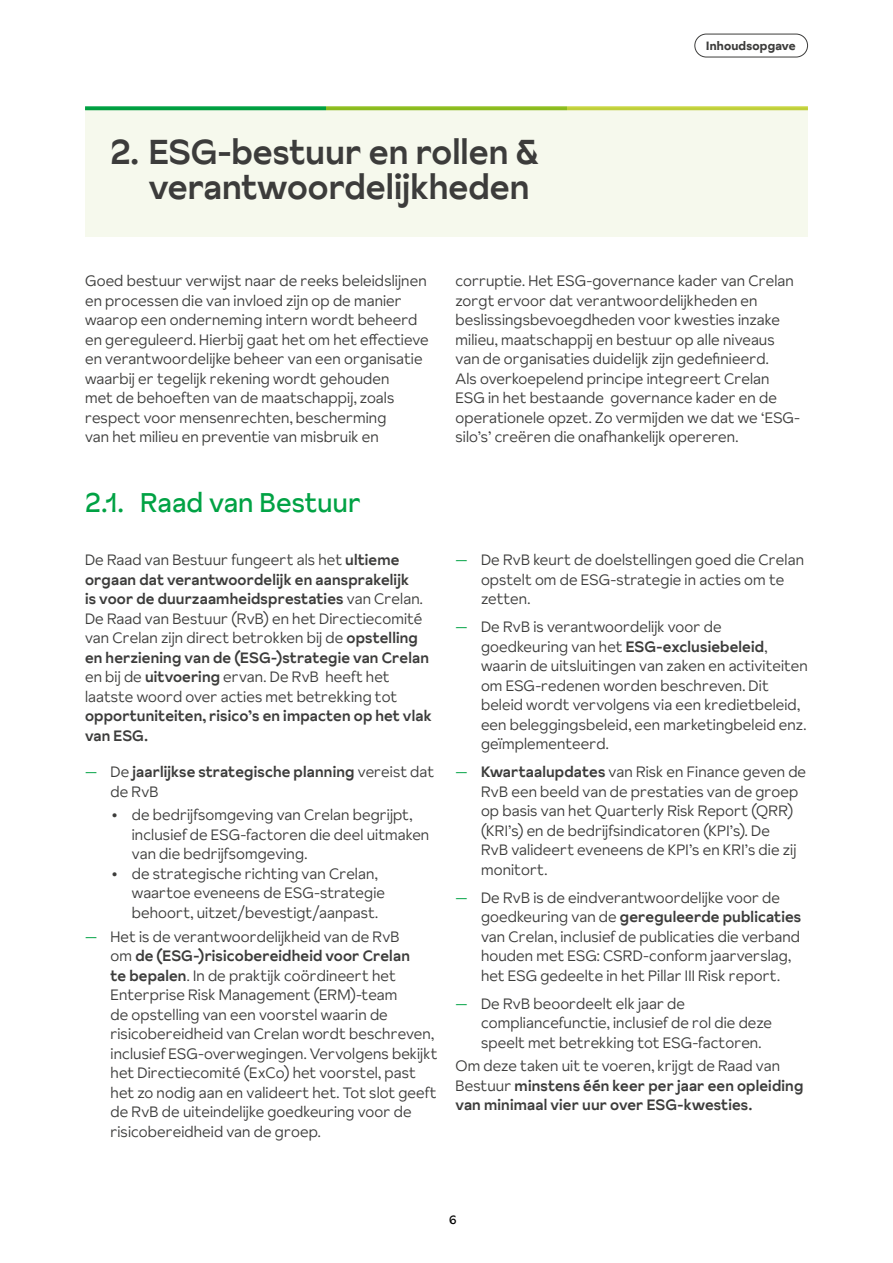
<style>
.page{position:relative;width:893px;height:1263px;background:#fff}
.page>*{position:absolute;margin:0;border:0;box-sizing:border-box;transform-origin:0 0}
.t1{font:500 34.5px/34.5px "Crelan Sunset";color:#3c3c3b;text-align:right}
.t2{font:27px "Crelan Sunset";color:#00a244}
.t3{font:300 15px/19.5px "Crelan Sunset";letter-spacing:.01em;color:#3c3c3b}
.t4{font:500 15px/19.5px "Crelan Sunset";letter-spacing:.01em;color:#3c3c3b}
.t5{font:700 12px "Crelan Sunset";letter-spacing:.015em;color:#3c3c3b}
.t6{font:12px "Crelan Sunset";color:#000}
.s1{font-weight:500}
.s2{font-weight:300;color:#00a244}
.s3{font-weight:300}
.s4{color:#00a244}
</style>
<div class="page">
<div style="left:694px;top:34px;width:114px;height:23px;border:1px solid #3c3c3b;border-radius:11px"></div>
<div style="left:85px;top:108px;width:723px;height:129px;background:#f6f9ed"></div>
<svg style="left:85px;top:106px;width:241px;height:4px"></svg>
<svg style="left:326px;top:106px;width:241px;height:4px"></svg>
<svg style="left:567px;top:106px;width:241px;height:4px"></svg>
<h1 class="t1" style="left:111px;top:134px;width:430px">2. ESG-bestuur en rollen &amp; verantwoordelijkheden</h1>
<p class="t5" style="left:706px;top:37px;width:91px">Inhoudsopgave</p>
<p class="t3" style="left:85px;top:271px;width:345px">Goed bestuur verwijst naar de reeks beleidslijnen en processen die van invloed zijn op de manier waarop een onderneming intern wordt beheerd en gereguleerd. Hierbij gaat het om het effectieve en verantwoordelijke beheer van een organisatie waarbij er tegelijk rekening wordt gehouden<br>met de behoeften van de maatschappij, zoals respect voor mensenrechten, bescherming<br>van het milieu en preventie van misbruik en</p>
<p class="t3" style="left:455px;top:271px;width:346px">corruptie. Het ESG-governance kader van Crelan zorgt ervoor dat verantwoordelijkheden en beslissingsbevoegdheden voor kwesties inzake milieu, maatschappij en bestuur op alle niveaus van de organisaties duidelijk zijn gedefinieerd.<br>Als overkoepelend principe integreert Crelan ESG in het bestaande governance kader en de operationele opzet. Zo vermijden we dat we ‘ESG&shy;silo’s’ creëren die onafhankelijk opereren.</p>
<h2 class="t2" style="left:85px;top:484px;width:277px">2.1. Raad van Bestuur</h2>
<p class="t3" style="left:85px;top:550px;width:345px">De Raad van Bestuur fungeert als het <span class="s1">ultieme orgaan dat verantwoordelijk en aansprakelijk<br>is voor de duurzaamheidsprestaties</span> van Crelan.<br>De Raad van Bestuur (RvB) en het Directiecomité van Crelan zijn direct betrokken bij de <span class="s1">opstelling en herziening van de (ESG-)strategie van Crelan </span>en bij de <span class="s1">uitvoering</span> ervan. De RvB heeft het laatste woord over acties met betrekking tot</p>
<p class="t4" style="left:85px;top:706px;width:348px">opportuniteiten, risico’s en impacten op het vlak van ESG.</p>
<p class="t4" style="left:111px;top:762px;width:325px;text-indent:-26px"><span class="s2">—</span> <span class="s3">De</span> jaarlijkse strategische planning <span class="s3">vereist dat de RvB</span></p>
<p class="t3" style="left:111px;top:805px;width:303px">∙ de bedrijfsomgeving van Crelan begrijpt,</p>
<p class="t3" style="left:132px;top:825px;width:299px">inclusief de ESG-factoren die deel uitmaken</p>
<p class="t3" style="left:132px;top:844px;width:177px">van die bedrijfsomgeving.</p>
<p class="t3" style="left:111px;top:864px;width:269px">∙ de strategische richting van Crelan,</p>
<p class="t3" style="left:132px;top:883px;width:255px">waartoe eveneens de ESG-strategie</p>
<p class="t3" style="left:132px;top:903px;width:248px">behoort, uitzet/bevestigt/aanpast.</p>
<p class="t3" style="left:111px;top:926px;width:328px;text-indent:-26px"><span class="s4">—</span> Het is de verantwoordelijkheid van de RvB<br>om <span class="s1">de (ESG-)risicobereidheid voor Crelan<br>te bepalen</span>. In de praktijk coördineert het Enterprise Risk Management (ERM)-team<br>de opstelling van een voorstel waarin de risicobereidheid van Crelan wordt beschreven, inclusief ESG-overwegingen. Vervolgens bekijkt het Directiecomité (ExCo) het voorstel, past het zo nodig aan en valideert het. Tot slot geeft de RvB de uiteindelijke goedkeuring voor de risicobereidheid van de groep.</p>
<p class="t3" style="left:481px;top:550px;width:325px;text-indent:-26px"><span class="s4">—</span> De RvB keurt de doelstellingen goed die Crelan opstelt om de ESG-strategie in acties om te zetten.</p>
<p class="t3" style="left:481px;top:617px;width:328px;text-indent:-26px"><span class="s4">—</span> De RvB is verantwoordelijk voor de goedkeuring van het <span class="s1">ESG-exclusiebeleid</span>, waarin de uitsluitingen van zaken en activiteiten om ESG-redenen worden beschreven. Dit beleid wordt vervolgens via een kredietbeleid, een beleggingsbeleid, een marketingbeleid enz. geïmplementeerd.</p>
<p class="t3" style="left:481px;top:762px;width:327px;text-indent:-26px"><span class="s4">—</span> <span class="s1">Kwartaalupdates</span> van Risk en Finance geven de RvB een beeld van de prestaties van de groep op basis van het Quarterly Risk Report (QRR) (KRI’s) en de bedrijfsindicatoren (KPI’s). De<br>RvB valideert eveneens de KPI’s en KRI’s die zij monitort.</p>
<p class="t3" style="left:481px;top:887px;width:322px;text-indent:-26px"><span class="s4">—</span> De RvB is de eindverantwoordelijke voor de goedkeuring van de <span class="s1">gereguleerde publicaties </span>van Crelan, inclusief de publicaties die verband houden met ESG: CSRD-conform jaarverslag, het ESG gedeelte in het Pillar III Risk report.</p>
<p class="t3" style="left:481px;top:993px;width:292px;text-indent:-26px"><span class="s4">—</span> De RvB beoordeelt elk jaar de compliancefunctie, inclusief de rol die deze speelt met betrekking tot ESG-factoren.</p>
<p class="t4" style="left:455px;top:1056px;width:349px"><span class="s3">Om deze taken uit te voeren, krijgt de Raad van<br>Bestuur</span> minstens één keer per jaar een opleiding van minimaal vier uur over ESG-kwesties.</p>
<p class="t6" style="left:449px;top:1212px;width:9px">6</p>
</div>
